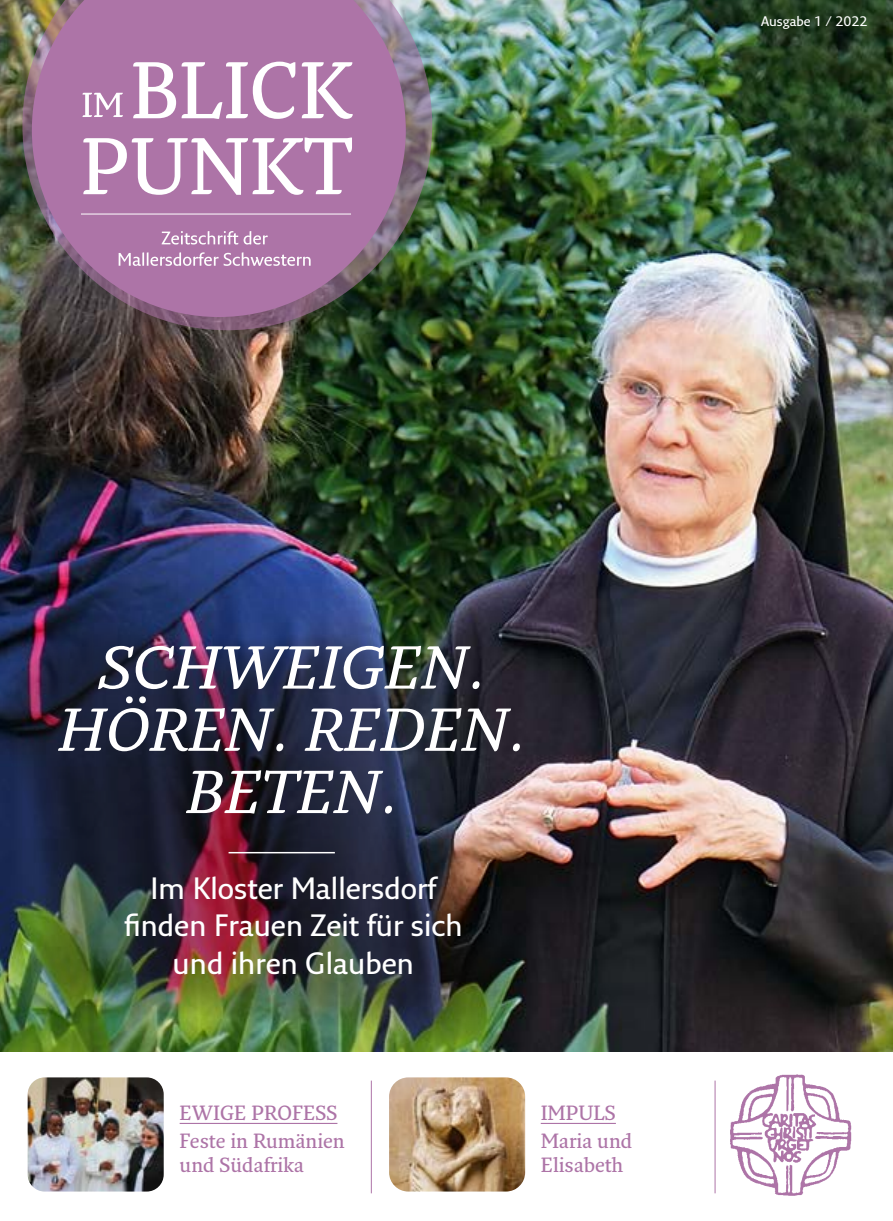
<style>
.page{position:relative;width:893px;height:1221px;background:#fff}
.page>*{position:absolute;margin:0;border:0;box-sizing:border-box;transform-origin:0 0}
.t1{font:italic 600 58.65px/62.2px "Fresco Std";color:#fff;text-align:center;scale:1.05 1}
.t2{font:600 30px/37.5px "Fresco Sans Std";color:#fff;text-align:center}
.t3{font:600 19.95px/27.2px "Fresco Std";color:#ad74a7}
.t4{font:600 13.5px "Fresco Sans Std";color:#fff}
</style>
<div class="page">
<img style="left:0;top:0;width:893px;height:1052px">
<img style="left:730px;top:1074px;width:122px;height:122px">
<hr style="left:715px;top:1080px;width:1px;height:113px;background:#ad74a7">
<hr style="left:371px;top:1080px;width:1px;height:113px;background:#ad74a7">
<img style="left:389px;top:1077px;width:136px;height:114px">
<img style="left:28px;top:1077px;width:136px;height:114px">
<hr style="left:541px;top:1122px;width:75px;height:1px;background:#ad74a7">
<hr style="left:180px;top:1122px;width:157px;height:1px;background:#ad74a7">
<img style="left:22px;top:0;width:410px;height:330px">
<svg style="left:32px;top:0;width:374px;height:317px;background:#9c6f96"></svg>
<svg style="left:119px;top:252px;width:192px;height:14px;background:#c49bbf"></svg>
<svg style="left:162px;top:231px;width:106px;height:13px"></svg>
<svg style="left:83px;top:137px;width:269px;height:58px"></svg>
<svg style="left:133px;top:62px;width:220px;height:57px"></svg>
<svg style="left:83px;top:93px;width:40px;height:24px"></svg>
<hr style="left:81px;top:214px;width:270px;height:1px;background:#fff">
<img style="left:0;top:606px;width:531px;height:438px">
<hr style="left:229px;top:851px;width:106px;height:2px;background:#fff">
<p class="t4" style="left:761px;top:13px;width:108px">Ausgabe 1 / 2022</p>
<h1 class="t1" style="left:59px;top:635px;width:447px">SCHWEIGEN.<br>HÖREN. REDEN.<br>BETEN.</h1>
<h2 class="t2" style="left:124px;top:868px;width:340px">Im Kloster Mallersdorf finden Frauen Zeit für sich und ihren Glauben</h2>
<p class="t3" style="left:180px;top:1099px;width:167px">EWIGE PROFESS<br>Feste in Rumänien</p>
<p class="t3" style="left:180px;top:1150px;width:126px">und Südafrika</p>
<p class="t3" style="left:541px;top:1099px;width:93px">IMPULS<br>Maria und</p>
<p class="t3" style="left:541px;top:1150px;width:84px">Elisabeth</p>
</div>
